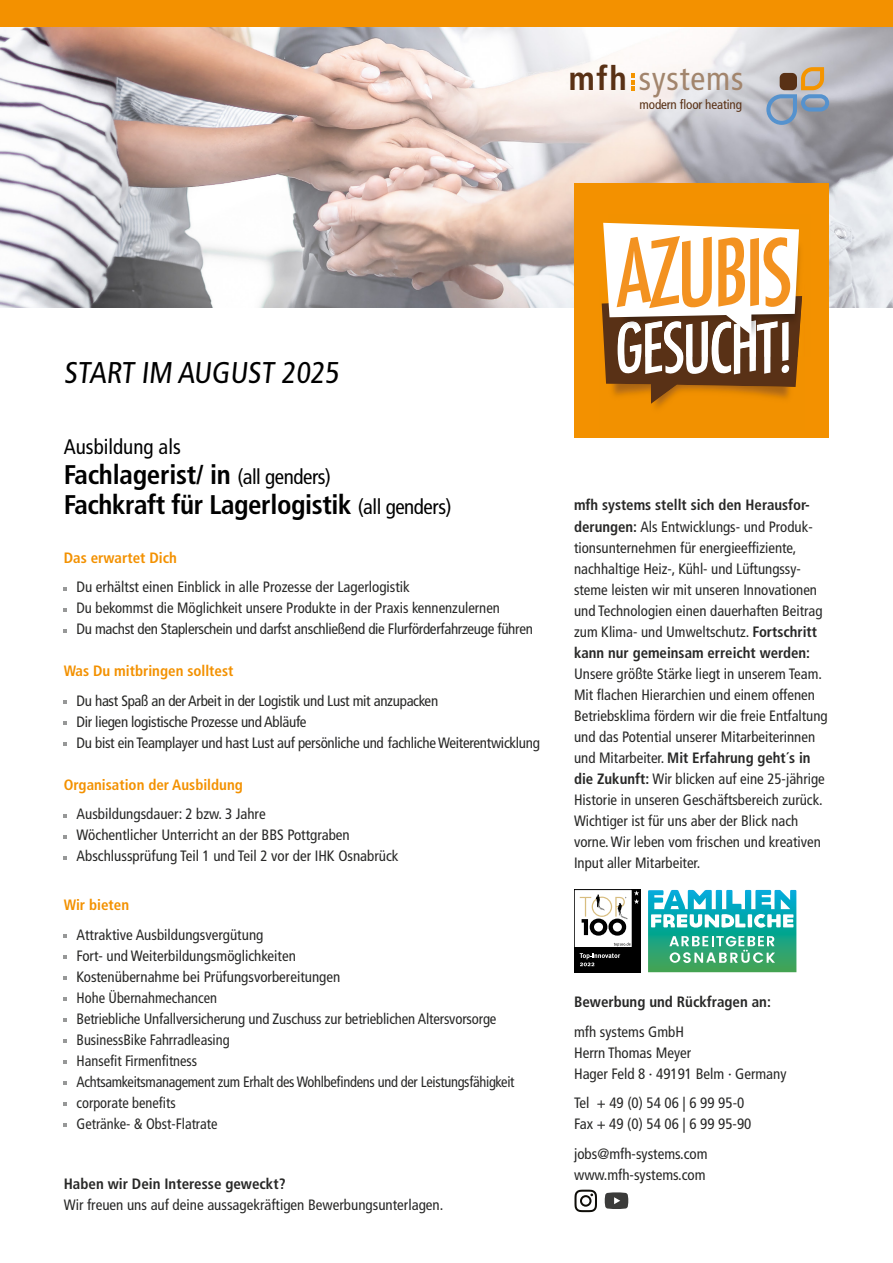
<style>
.page{position:relative;width:893px;height:1263px;background:#fff}
.page>*{position:absolute;margin:0;border:0;box-sizing:border-box;transform-origin:0 0}
.t1{font:condensed 33.45px "Frutiger LT Std";letter-spacing:.025em;color:#a2856d}
.t2{font:condensed 30px "Frutiger LT Std";color:#000}
.t3{font:700 condensed 27px/30px "Frutiger LT Std";letter-spacing:-.015em;color:#000}
.t4{font:condensed 21px "Frutiger LT Std";color:#000}
.t5{font:condensed 15px/21px "Frutiger LT Std";color:#282827}
.t6{font:condensed 15px/21px "Frutiger LT Std";letter-spacing:-.02em;color:#282827}
.t7{font:700 condensed 15px "Frutiger LT Std";color:#f39100}
.t8{font:700 condensed 15px "Frutiger LT Std";color:#282827}
.t9{font:condensed 13.05px "Frutiger LT Std";letter-spacing:-.01em;color:#593115}
.s1{font-weight:700;color:#593115}
.s2{font-weight:400;font-size:21px}
.s3{font-weight:700}
</style>
<div class="page">
<img style="left:0;top:27px;width:893px;height:280px">
<div style="left:0;top:0;width:893px;height:27px;background:#f39100"></div>
<div style="left:574px;top:184px;width:255px;height:254px;background:#f39100"></div>
<svg style="left:602px;top:223px;width:200px;height:181px;background:#cca579"></svg>
<svg style="left:631px;top:74px;width:4px;height:16px"></svg>
<svg style="left:766px;top:67px;width:63px;height:58px;background:#a2a2a3"></svg>
<div style="left:574px;top:948px;width:58px;height:25px;background:#000"></div>
<div style="left:632px;top:889px;width:9px;height:84px;background:#000"></div>
<svg style="left:574px;top:889px;width:65px;height:77px"></svg>
<svg style="left:648px;top:890px;width:148px;height:82px"></svg>
<svg style="left:64px;top:700px;width:3px;height:4px"></svg>
<svg style="left:64px;top:721px;width:3px;height:4px"></svg>
<svg style="left:64px;top:742px;width:3px;height:4px"></svg>
<svg style="left:64px;top:934px;width:3px;height:4px"></svg>
<svg style="left:64px;top:955px;width:3px;height:4px"></svg>
<svg style="left:64px;top:976px;width:3px;height:4px"></svg>
<svg style="left:64px;top:997px;width:3px;height:4px"></svg>
<svg style="left:64px;top:1018px;width:3px;height:4px"></svg>
<svg style="left:64px;top:1039px;width:3px;height:4px"></svg>
<svg style="left:64px;top:1060px;width:3px;height:4px"></svg>
<svg style="left:64px;top:1081px;width:3px;height:4px"></svg>
<svg style="left:64px;top:1102px;width:3px;height:4px"></svg>
<svg style="left:64px;top:1123px;width:3px;height:4px"></svg>
<svg style="left:574px;top:1190px;width:23px;height:22px"></svg>
<svg style="left:605px;top:1192px;width:23px;height:17px"></svg>
<h1 class="t1" style="left:569px;top:59px;width:176px"><span class="s1">mfh</span> systems</h1>
<p class="t9" style="left:639px;top:97px;width:104px">modern floor heating</p>
<h2 class="t2" style="left:64px;top:355px;width:280px">START IM AUGUST 2025</h2>
<h3 class="t4" style="left:64px;top:434px;width:119px">Ausbildung als</h3>
<h3 class="t3" style="left:64px;top:459px;width:389px">Fachlagerist/ in <span class="s2">(all genders)<br></span>Fachkraft für Lagerlogistik <span class="s2">(all genders)</span></h3>
<p class="t7" style="left:64px;top:549px;width:115px">Das erwartet Dich</p>
<p class="t5" style="left:77px;top:577px;width:458px">Du erhältst einen Einblick in alle Prozesse der Lagerlogistik<br>Du bekommst die Möglichkeit unsere Produkte in der Praxis kennenzulernen<br>Du machst den Staplerschein und darfst anschließend die Flurförderfahrzeuge führen</p>
<p class="t7" style="left:64px;top:662px;width:171px">Was Du mitbringen solltest</p>
<p class="t6" style="left:77px;top:690px;width:465px">Du hast Spaß an der Arbeit in der Logistik und Lust mit anzupacken<br>Dir liegen logistische Prozesse und Abläufe<br>Du bist ein Teamplayer und hast Lust auf persönliche und fachliche Weiterentwicklung</p>
<p class="t7" style="left:64px;top:776px;width:181px">Organisation der Ausbildung</p>
<p class="t5" style="left:77px;top:804px;width:324px">Ausbildungsdauer: 2 bzw. 3 Jahre<br>Wöchentlicher Unterricht an der BBS Pottgraben<br>Abschlussprüfung Teil 1 und Teil 2 vor der IHK Osnabrück</p>
<p class="t7" style="left:64px;top:896px;width:67px">Wir bieten</p>
<p class="t5" style="left:77px;top:924px;width:439px">Attraktive Ausbildungsvergütung<br>Fort- und Weiterbildungsmöglichkeiten<br>Kostenübernahme bei Prüfungsvorbereitungen<br>Hohe Übernahmechancen<br>Betriebliche Unfallversicherung und Zuschuss zur betrieblichen Altersvorsorge BusinessBike Fahrradleasing<br>Hansefit Firmenfitness<br>Achtsamkeitsmanagement zum Erhalt des Wohlbefindens und der Leistungsfähigkeit corporate benefits<br>Getränke- &amp; Obst-Flatrate</p>
<p class="t8" style="left:64px;top:1175px;width:223px">Haben wir Dein Interesse geweckt?</p>
<p class="t5" style="left:64px;top:1195px;width:381px">Wir freuen uns auf deine aussagekräftigen Bewerbungsunterlagen.</p>
<p class="t5" style="left:574px;top:495px;width:250px"><span class="s3">mfh systems stellt sich den Herausfor&shy;derungen:</span> Als Entwicklungs- und Produk&shy;tionsunternehmen für energieeffiziente, nachhaltige Heiz-, Kühl- und Lüftungssy&shy;steme leisten wir mit unseren Innovationen und Technologien einen dauerhaften Beitrag zum Klima- und Umweltschutz. <span class="s3">Fortschritt kann nur gemeinsam erreicht werden:</span></p>
<p class="t5" style="left:574px;top:663px;width:255px">Unsere größte Stärke liegt in unserem Team.<br>Mit flachen Hierarchien und einem offenen Betriebsklima fördern wir die freie Entfaltung und das Potential unserer Mitarbeiterinnen und Mitarbeiter. <span class="s3">Mit Erfahrung geht´s in die Zukunft:</span> Wir blicken auf eine 25-jährige Historie in unseren Geschäftsbereich zurück.<br>Wichtiger ist für uns aber der Blick nach vorne. Wir leben vom frischen und kreativen Input aller Mitarbeiter.</p>
<p class="t8" style="left:574px;top:993px;width:198px">Bewerbung und Rückfragen an:</p>
<p class="t5" style="left:574px;top:1021px;width:214px">mfh systems GmbH<br>Herrn Thomas Meyer<br>Hager Feld 8 · 49191 Belm · Germany</p>
<p class="t5" style="left:574px;top:1092px;width:179px">Tel + 49 (0) 54 06 | 6 99 95-0<br>Fax + 49 (0) 54 06 | 6 99 95-90</p>
<p class="t5" style="left:574px;top:1143px;width:135px">jobs@mfh-systems.com www.mfh-systems.com</p>
</div>
